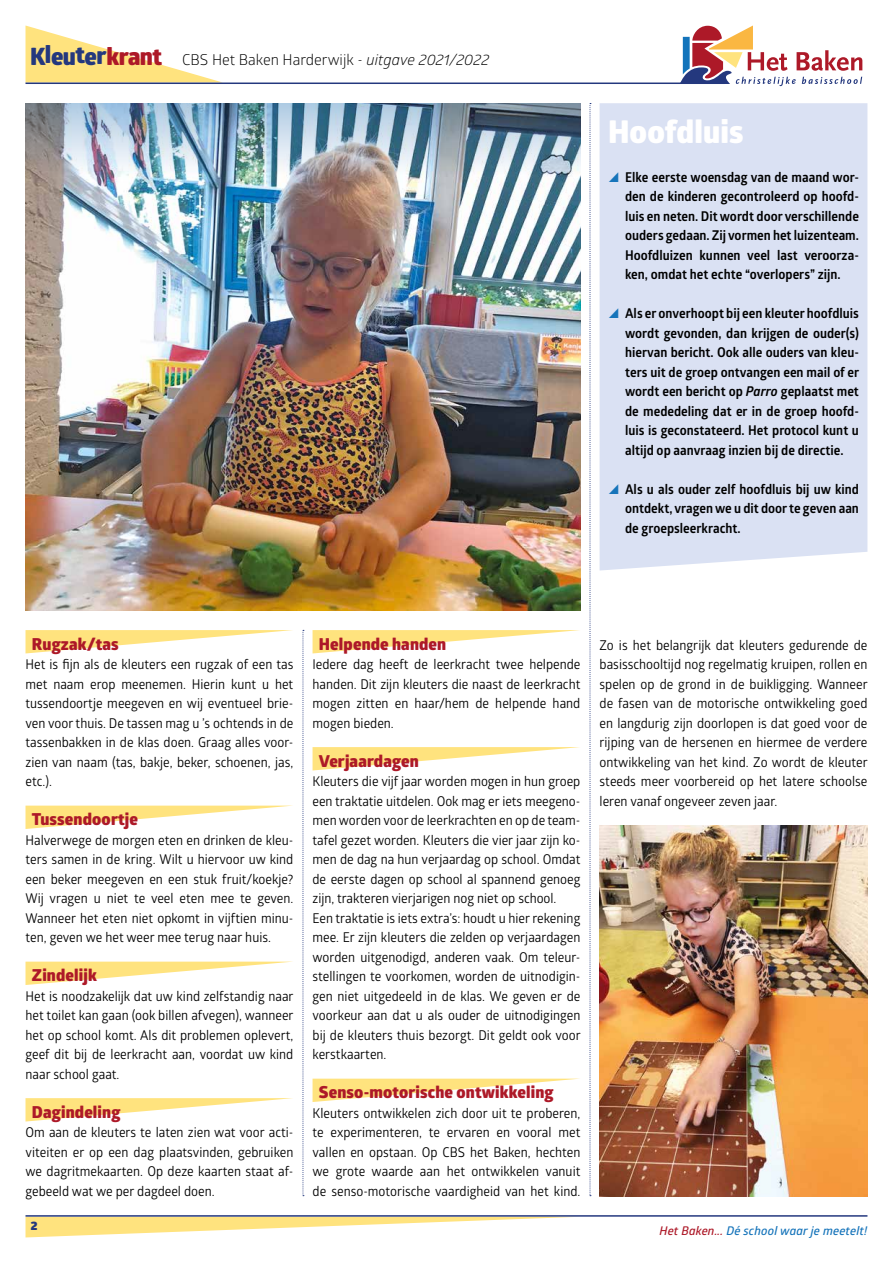
<style>
.page{position:relative;width:893px;height:1263px;background:#fff}
.page>*{position:absolute;margin:0;border:0;box-sizing:border-box;transform-origin:0 0}
.t1{font:800 31.5px "Glober";letter-spacing:.005em;color:#fff}
.t2{font:800 16.5px "Glober";letter-spacing:.01em;color:#ad1928}
.t3{font:15px "Glober";color:#000}
.t4{font:13.5px/19.5px "Glober";color:#000;text-align:justify;scale:.95 1}
.t5{font:700 13.5px/19.5px "Glober";color:#000;text-align:justify;scale:.95 1}
.t6{font:italic 600 12px "Glober";letter-spacing:.01em;color:#1674ba}
.t7{font:900 12px "Glober";color:#24387e}
.s1{font-weight:800;font-size:24px;color:#24387e}
.s2{font-weight:800;font-size:24px;color:#ad1928}
.s3{font-style:italic}
.s4{color:#ad1928}
</style>
<div class="page">
<svg style="left:26px;top:962px;width:262px;height:23px"></svg>
<svg style="left:26px;top:806px;width:262px;height:23px"></svg>
<svg style="left:26px;top:630px;width:267px;height:23px"></svg>
<div style="left:600px;top:103px;width:267px;height:467px;background:#dae1f3"></div>
<svg style="left:26px;top:1098px;width:267px;height:23px"></svg>
<svg style="left:313px;top:747px;width:267px;height:23px"></svg>
<svg style="left:313px;top:630px;width:267px;height:23px"></svg>
<svg style="left:313px;top:1079px;width:263px;height:23px"></svg>
<svg style="left:26px;top:26px;width:197px;height:57px"></svg>
<hr style="left:26px;top:83px;width:699px;height:1px;background:#24387e">
<svg style="left:680px;top:26px;width:182px;height:60px"></svg>
<img style="left:26px;top:176px;width:554px;height:435px">
<img style="left:600px;top:825px;width:267px;height:371px">
<svg style="left:26px;top:1217px;width:546px;height:20px"></svg>
<hr style="left:26px;top:1215px;width:841px;height:2px;background:#24387e">
<svg style="left:303px;top:630px;width:1px;height:566px"></svg>
<svg style="left:590px;top:103px;width:1px;height:1093px"></svg>
<img style="left:26px;top:104px;width:554px;height:72px">
<svg style="left:609px;top:172px;width:9px;height:10px"></svg>
<svg style="left:609px;top:308px;width:9px;height:10px"></svg>
<svg style="left:609px;top:484px;width:9px;height:10px"></svg>
<p class="t3" style="left:30px;top:49px;width:461px"><span class="s1">Kleuter</span><span class="s2">krant</span> CBS Het Baken Harderwijk - <span class="s3">uitgave 2021/2022</span></p>
<h1 class="t1" style="left:608px;top:108px;width:137px">Hoofdluis</h1>
<p class="t5" style="left:625px;top:167px;width:248px">Elke eerste woensdag van de maand wor&shy;den de kinderen gecontroleerd op hoofd&shy;luis en neten. Dit wordt door verschillende ouders gedaan. Zij vormen het luizenteam.<br>Hoofdluizen kunnen veel last veroorza&shy;ken, omdat het echte “overlopers” zijn.</p>
<p class="t5" style="left:625px;top:303px;width:248px">Als er onverhoopt bij een kleuter hoofdluis wordt gevonden, dan krijgen de ouder(s) hiervan bericht. Ook alle ouders van kleu&shy;ters uit de groep ontvangen een mail of er wordt een bericht op <span class="s3">Parro</span> geplaatst met de mededeling dat er in de groep hoofd&shy;luis is geconstateerd. Het protocol kunt u altijd op aanvraag inzien bij de directie.</p>
<p class="t5" style="left:625px;top:479px;width:248px">Als u als ouder zelf hoofdluis bij uw kind ontdekt, vragen we u dit door te geven aan de groepsleerkracht.</p>
<p class="t2" style="left:32px;top:631px;width:88px">Rugzak/tas</p>
<p class="t4" style="left:26px;top:654px;width:283px">Het is fijn als de kleuters een rugzak of een tas met naam erop meenemen. Hierin kunt u het tussendoortje meegeven en wij eventueel brie&shy;ven voor thuis. De tassen mag u ’s ochtends in de tassenbakken in de klas doen. Graag alles voor&shy;zien van naam (tas, bakje, beker, schoenen, jas, etc.).</p>
<p class="t2" style="left:32px;top:807px;width:107px">Tussendoortje</p>
<p class="t4" style="left:26px;top:829px;width:283px">Halverwege de morgen eten en drinken de kleu&shy;ters samen in de kring. Wilt u hiervoor uw kind een beker meegeven en een stuk fruit/koekje?<br>Wij vragen u niet te veel eten mee te geven.<br>Wanneer het eten niet opkomt in vijftien minu&shy;ten, geven we het weer mee terug naar huis.</p>
<p class="t2" style="left:32px;top:963px;width:67px">Zindelijk</p>
<p class="t4" style="left:26px;top:985px;width:284px">Het is noodzakelijk dat uw kind zelfstandig naar het toilet kan gaan (ook billen afvegen), wanneer het op school komt. Als dit problemen oplevert, geef dit bij de leerkracht aan, voordat uw kind naar school gaat.</p>
<p class="t2" style="left:32px;top:1099px;width:90px">Dagindeling</p>
<p class="t4" style="left:26px;top:1122px;width:284px">Om aan de kleuters te laten zien wat voor acti&shy;viteiten er op een dag plaatsvinden, gebruiken we dagritmekaarten. Op deze kaarten staat af&shy;gebeeld wat we per dagdeel doen.</p>
<p class="t2" style="left:319px;top:631px;width:129px">Helpende handen</p>
<p class="t4" style="left:313px;top:654px;width:283px">Iedere dag heeft de leerkracht twee helpende handen. Dit zijn kleuters die naast de leerkracht mogen zitten en haar/hem de helpende hand mogen bieden.</p>
<p class="t2" style="left:319px;top:748px;width:101px">Verjaardagen</p>
<p class="t4" style="left:313px;top:771px;width:284px;text-align:left">Kleuters die vijf jaar worden mogen in hun groep een traktatie uitdelen. Ook mag er iets meegeno&shy;men worden voor de leerkrachten en op de team&shy;tafel gezet worden. Kleuters die vier jaar zijn ko&shy;men de dag na hun verjaardag op school. Omdat de eerste dagen op school al spannend genoeg zijn, trakteren vierjarigen nog niet op school.<br>Een traktatie is iets extra’s: houdt u hier rekening mee. Er zijn kleuters die zelden op verjaardagen worden uitgenodigd, anderen vaak. Om teleur&shy;stellingen te voorkomen, worden de uitnodigin&shy;gen niet uitgedeeld in de klas. We geven er de voorkeur aan dat u als ouder de uitnodigingen bij de kleuters thuis bezorgt. Dit geldt ook voor kerstkaarten.</p>
<p class="t2" style="left:319px;top:1080px;width:236px">Senso-motorische ontwikkeling</p>
<p class="t4" style="left:313px;top:1102px;width:284px">Kleuters ontwikkelen zich door uit te proberen, te experimenteren, te ervaren en vooral met vallen en opstaan. Op CBS het Baken, hechten we grote waarde aan het ontwikkelen vanuit de senso-motorische vaardigheid van het kind.</p>
<p class="t4" style="left:600px;top:634px;width:284px">Zo is het belangrijk dat kleuters gedurende de basisschooltijd nog regelmatig kruipen, rollen en spelen op de grond in de buikligging. Wanneer de fasen van de motorische ontwikkeling goed en langdurig zijn doorlopen is dat goed voor de rijping van de hersenen en hiermee de verdere ontwikkeling van het kind. Zo wordt de kleuter steeds meer voorbereid op het latere schoolse leren vanaf ongeveer zeven jaar.</p>
<p class="t7" style="left:31px;top:1216px;width:8px">2</p>
<p class="t6" style="left:659px;top:1222px;width:209px"><span class="s4">Het Baken...</span> Dé school waar je meetelt!</p>
</div>
